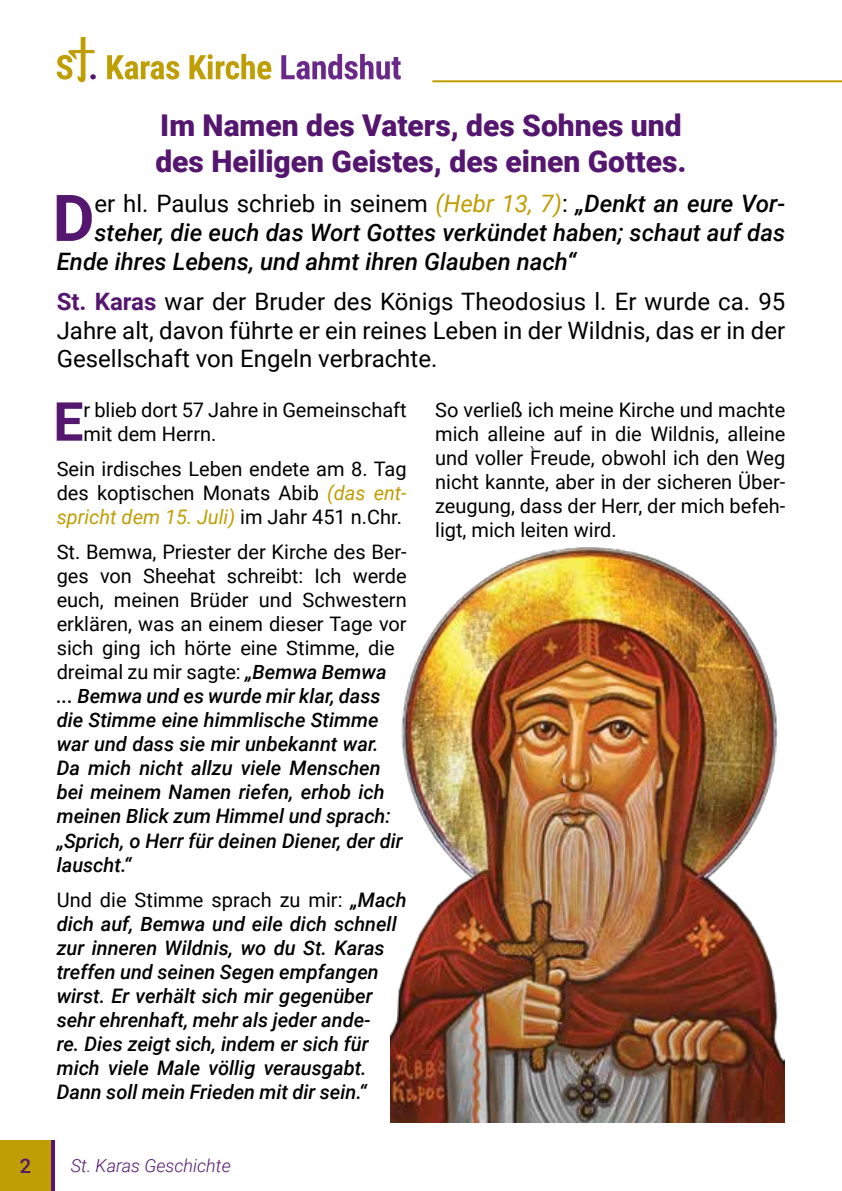
<style>
.page{position:relative;width:842px;height:1191px;background:#fff}
.page>*{position:absolute;margin:0;border:0;box-sizing:border-box;transform-origin:0 0}
.t1{font:700 64.6px "Roboto";color:#54166e}
.t2{font:700 53.8px "Roboto";color:#54166e}
.t3{font:900 30px/36px "Roboto";color:#54166e}
.t4{font:24px/28.8px "Roboto";color:#000;text-align:justify}
.t5{font:italic 500 24px "Roboto";color:#000}
.t6{font:italic 500 20px/24px "Roboto";color:#000}
.t7{font:20px/24px "Roboto";color:#000;text-align:justify}
.t8{font:500 20px "Roboto";color:#54166e}
.t9{font:italic 300 18px "Roboto";color:#54166e}
.s1{font-style:italic;color:#be9e03}
.s2{font-weight:500;font-style:italic}
.s3{font-weight:700;color:#54166e}
.s4{font-weight:400;font-style:normal}
</style>
<div class="page">
<svg style="left:530px;top:446px;width:4px;height:4px"></svg>
<hr style="left:432px;top:80px;width:410px;height:2px;background:#be9e03">
<div style="left:0;top:1140px;width:51px;height:51px;background:#be9e03"></div>
<svg style="left:107px;top:55px;width:72px;height:25px"></svg>
<svg style="left:189px;top:54px;width:82px;height:26px"></svg>
<svg style="left:281px;top:54px;width:120px;height:26px"></svg>
<svg style="left:57px;top:37px;width:39px;height:45px"></svg>
<hr style="left:51px;top:1140px;width:4px;height:51px;background:#54166e">
<img style="left:390px;top:547px;width:394px;height:576px">
<h3 class="t3" style="left:155px;top:106px;width:532px">Im Namen des Vaters, des Sohnes und des Heiligen Geistes, des einen Gottes.</h3>
<h1 class="t1" style="left:53px;top:173px;width:43px">D</h1>
<p class="t4" style="left:95px;top:188px;width:692px">er hl. Paulus schrieb in seinem <span class="s1">(Hebr 13, 7)</span>: <span class="s2">„Denkt an eure Vor-</span></p>
<p class="t5" style="left:95px;top:215px;width:692px">steher, die euch das Wort Gottes verkündet haben; schaut auf das</p>
<p class="t5" style="left:57px;top:244px;width:521px">Ende ihres Lebens, und ahmt ihren Glauben nach“</p>
<p class="t4" style="left:57px;top:286px;width:730px"><span class="s3">St. Karas</span> war der Bruder des Königs Theodosius l. Er wurde ca. 95<br>Jahre alt, davon führte er ein reines Leben in der Wildnis, das er in der Gesellschaft von Engeln verbrachte.</p>
<h2 class="t2" style="left:53px;top:384px;width:32px">E</h2>
<p class="t7" style="left:84px;top:397px;width:325px">r blieb dort 57 Jahre in Gemeinschaft mit dem Herrn.</p>
<p class="t7" style="left:57px;top:456px;width:352px">Sein irdisches Leben endete am 8. Tag des koptischen Monats Abib <span class="s1">(das ent&shy;spricht dem 15. Juli)</span> im Jahr 451 n.Chr.</p>
<p class="t6" style="left:57px;top:539px;width:352px"><span class="s4">St. Bemwa, Priester der Kirche des Ber&shy;ges von Sheehat schreibt: Ich werde euch, meinen Brüder und Schwestern erklären, was an einem dieser Tage vor sich ging ich hörte eine Stimme, die dreimal zu mir sagte:</span> „Bemwa Bemwa ... Bemwa und es wurde mir klar, dass die Stimme eine himmlische Stimme war und dass sie mir unbekannt war.<br>Da mich nicht allzu viele Menschen bei meinem Namen riefen, erhob ich meinen Blick zum Himmel und sprach: „Sprich, o Herr für deinen Diener, der dir lauscht.“</p>
<p class="t6" style="left:57px;top:887px;width:351px"><span class="s4">Und die Stimme sprach zu mir:</span> „Mach dich auf, Bemwa und eile dich schnell zur inneren Wildnis, wo du St. Karas treffen und seinen Segen empfangen wirst. Er verhält sich mir gegenüber sehr ehrenhaft, mehr als jeder ande-<br>re. Dies zeigt sich, indem er sich für mich viele Male völlig verausgabt.<br>Dann soll mein Frieden mit dir sein.“</p>
<p class="t7" style="left:435px;top:397px;width:352px">So verließ ich meine Kirche und machte mich alleine auf in die Wildnis, alleine und voller Freude, obwohl ich den Weg nicht kannte, aber in der sicheren Über&shy;zeugung, dass der Herr, der mich befeh&shy;ligt, mich leiten wird.</p>
<p class="t8" style="left:20px;top:1151px;width:13px">2</p>
<p class="t9" style="left:71px;top:1153px;width:161px">St. Karas Geschichte</p>
</div>
